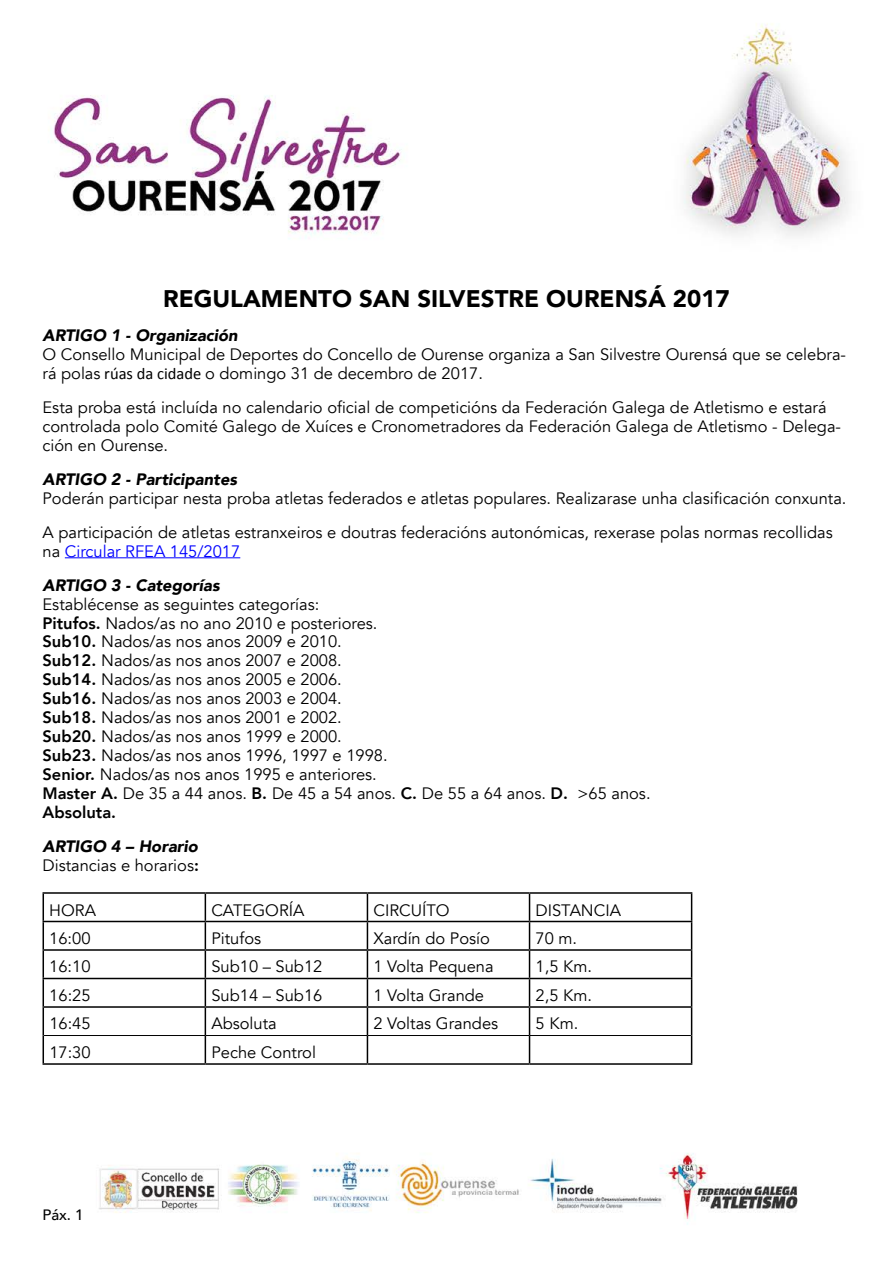
<style>
.page{position:relative;width:893px;height:1263px;background:#fff}
.page>*{position:absolute;margin:0;border:0;box-sizing:border-box;transform-origin:0 0}
.t1{font:900 24px "Avenir";color:#000}
.t2{font:16.5px/18.9px "Avenir";color:#000}
.t3{font:italic 900 16.5px "Avenir";color:#000}
.t4{font:16.5px/33.9px "Avenir";color:#00f}
.t5{font:500 15px "Avenir";color:#000}
.s1{font-family:"Calibri"}
.s2{color:#000}
.s3{font-weight:900;font-style:italic;color:#000}
.s4{font-weight:800}
.s5{font-weight:900;font-style:italic}
</style>
<div class="page">
<img style="left:42px;top:23px;width:808px;height:1202px">
<hr style="left:65px;top:557px;width:175px;height:1px;background:#00f">
<hr style="left:43px;top:892px;width:162px;height:2px;background:#000">
<hr style="left:205px;top:892px;width:162px;height:2px;background:#000">
<hr style="left:367px;top:892px;width:162px;height:2px;background:#000">
<hr style="left:529px;top:892px;width:163px;height:2px;background:#000">
<hr style="left:43px;top:921px;width:162px;height:1px;background:#000">
<hr style="left:205px;top:921px;width:162px;height:1px;background:#000">
<hr style="left:367px;top:921px;width:162px;height:1px;background:#000">
<hr style="left:529px;top:921px;width:163px;height:1px;background:#000">
<hr style="left:43px;top:949px;width:162px;height:2px;background:#000">
<hr style="left:205px;top:949px;width:162px;height:2px;background:#000">
<hr style="left:367px;top:949px;width:162px;height:2px;background:#000">
<hr style="left:529px;top:949px;width:163px;height:2px;background:#000">
<hr style="left:43px;top:978px;width:162px;height:1px;background:#000">
<hr style="left:205px;top:978px;width:162px;height:1px;background:#000">
<hr style="left:367px;top:978px;width:162px;height:1px;background:#000">
<hr style="left:529px;top:978px;width:163px;height:1px;background:#000">
<hr style="left:43px;top:1006px;width:162px;height:2px;background:#000">
<hr style="left:205px;top:1006px;width:162px;height:2px;background:#000">
<hr style="left:367px;top:1006px;width:162px;height:2px;background:#000">
<hr style="left:529px;top:1006px;width:163px;height:2px;background:#000">
<svg style="left:43px;top:894px;width:1px;height:169px"></svg>
<svg style="left:205px;top:894px;width:1px;height:169px"></svg>
<svg style="left:367px;top:894px;width:1px;height:169px"></svg>
<svg style="left:529px;top:894px;width:1px;height:169px"></svg>
<svg style="left:691px;top:894px;width:1px;height:169px"></svg>
<hr style="left:43px;top:1063px;width:162px;height:2px;background:#000">
<hr style="left:205px;top:1063px;width:162px;height:2px;background:#000">
<hr style="left:367px;top:1063px;width:162px;height:2px;background:#000">
<hr style="left:529px;top:1063px;width:163px;height:2px;background:#000">
<hr style="left:44px;top:1035px;width:161px;height:1px;background:#000">
<hr style="left:205px;top:1035px;width:162px;height:1px;background:#000">
<hr style="left:367px;top:1035px;width:162px;height:1px;background:#000">
<hr style="left:529px;top:1035px;width:162px;height:1px;background:#000">
<h1 class="t1" style="left:163px;top:278px;width:568px">REGULAMENTO SAN SILVESTRE OURENSÁ 2017</h1>
<p class="t3" style="left:43px;top:321px;width:197px">ARTIGO 1 - Organización</p>
<p class="t2" style="left:43px;top:345px;width:805px">O Consello Municipal de Deportes do Concello de Ourense organiza a San Silvestre Ourensá que se celebra&shy;rá polas <span class="s1">rúas da cidade</span> o domingo 31 de decembro de 2017.</p>
<p class="t2" style="left:43px;top:398px;width:800px">Esta proba está incluída no calendario oficial de competicións da Federación Galega de Atletismo e estará controlada polo Comité Galego de Xuíces e Cronometradores da Federación Galega de Atletismo - Delega&shy;ción en Ourense.</p>
<p class="t3" style="left:43px;top:465px;width:196px">ARTIGO 2 - Participantes</p>
<p class="t2" style="left:43px;top:481px;width:805px;line-height:33.9px">Poderán participar nesta proba atletas federados e atletas populares. Realizarase unha clasificación conxunta.<br>A participación de atletas estranxeiros e doutras federacións autonómicas, rexerase polas normas recollidas</p>
<p class="t4" style="left:43px;top:534px;width:199px"><span class="s2">na</span> Circular RFEA 145/2017<br><span class="s3">ARTIGO 3 - Categorías</span></p>
<p class="t2" style="left:43px;top:595px;width:610px">Establécense as seguintes categorías:<br><span class="s4">Pitufos.</span> Nados/as no ano 2010 e posteriores.<br><span class="s4">Sub10.</span> Nados/as nos anos 2009 e 2010.<br><span class="s4">Sub12.</span> Nados/as nos anos 2007 e 2008.<br><span class="s4">Sub14.</span> Nados/as nos anos 2005 e 2006.<br><span class="s4">Sub16.</span> Nados/as nos anos 2003 e 2004.<br><span class="s4">Sub18.</span> Nados/as nos anos 2001 e 2002.<br><span class="s4">Sub20.</span> Nados/as nos anos 1999 e 2000.<br><span class="s4">Sub23.</span> Nados/as nos anos 1996, 1997 e 1998.<br><span class="s4">Senior.</span> Nados/as nos anos 1995 e anteriores.<br><span class="s4">Master A.</span> De 35 a 44 anos. <span class="s4">B.</span> De 45 a 54 anos. <span class="s4">C.</span> De 55 a 64 anos. <span class="s4">D.</span> &gt;65 anos.<br><span class="s4">Absoluta.</span></p>
<p class="t2" style="left:43px;top:837px;width:158px"><span class="s5">ARTIGO 4 – Horario<br></span>Distancias e horarios<span class="s4">:</span></p>
<p class="t2" style="left:49px;top:901px;width:48px">HORA</p>
<p class="t2" style="left:211px;top:901px;width:95px">CATEGORÍA</p>
<p class="t2" style="left:373px;top:901px;width:78px">CIRCUÍTO</p>
<p class="t2" style="left:536px;top:901px;width:87px">DISTANCIA</p>
<p class="t2" style="left:49px;top:929px;width:43px">16:00</p>
<p class="t2" style="left:211px;top:929px;width:51px">Pitufos</p>
<p class="t2" style="left:373px;top:929px;width:118px">Xardín do Posío</p>
<p class="t2" style="left:536px;top:929px;width:43px">70 m.</p>
<p class="t2" style="left:49px;top:958px;width:43px">16:10</p>
<p class="t2" style="left:211px;top:958px;width:112px">Sub10 – Sub12</p>
<p class="t2" style="left:373px;top:958px;width:122px">1 Volta Pequena</p>
<p class="t2" style="left:536px;top:958px;width:58px">1,5 Km.</p>
<p class="t2" style="left:49px;top:986px;width:43px">16:25</p>
<p class="t2" style="left:211px;top:986px;width:112px">Sub14 – Sub16</p>
<p class="t2" style="left:373px;top:986px;width:112px">1 Volta Grande</p>
<p class="t2" style="left:536px;top:986px;width:58px">2,5 Km.</p>
<p class="t2" style="left:49px;top:1015px;width:43px">16:45</p>
<p class="t2" style="left:211px;top:1015px;width:67px">Absoluta</p>
<p class="t2" style="left:373px;top:1015px;width:126px">2 Voltas Grandes</p>
<p class="t2" style="left:536px;top:1015px;width:44px">5 Km.</p>
<p class="t2" style="left:49px;top:1043px;width:43px">17:30</p>
<p class="t2" style="left:211px;top:1043px;width:106px">Peche Control</p>
<p class="t5" style="left:43px;top:1201px;width:43px">Páx. 1</p>
</div>
